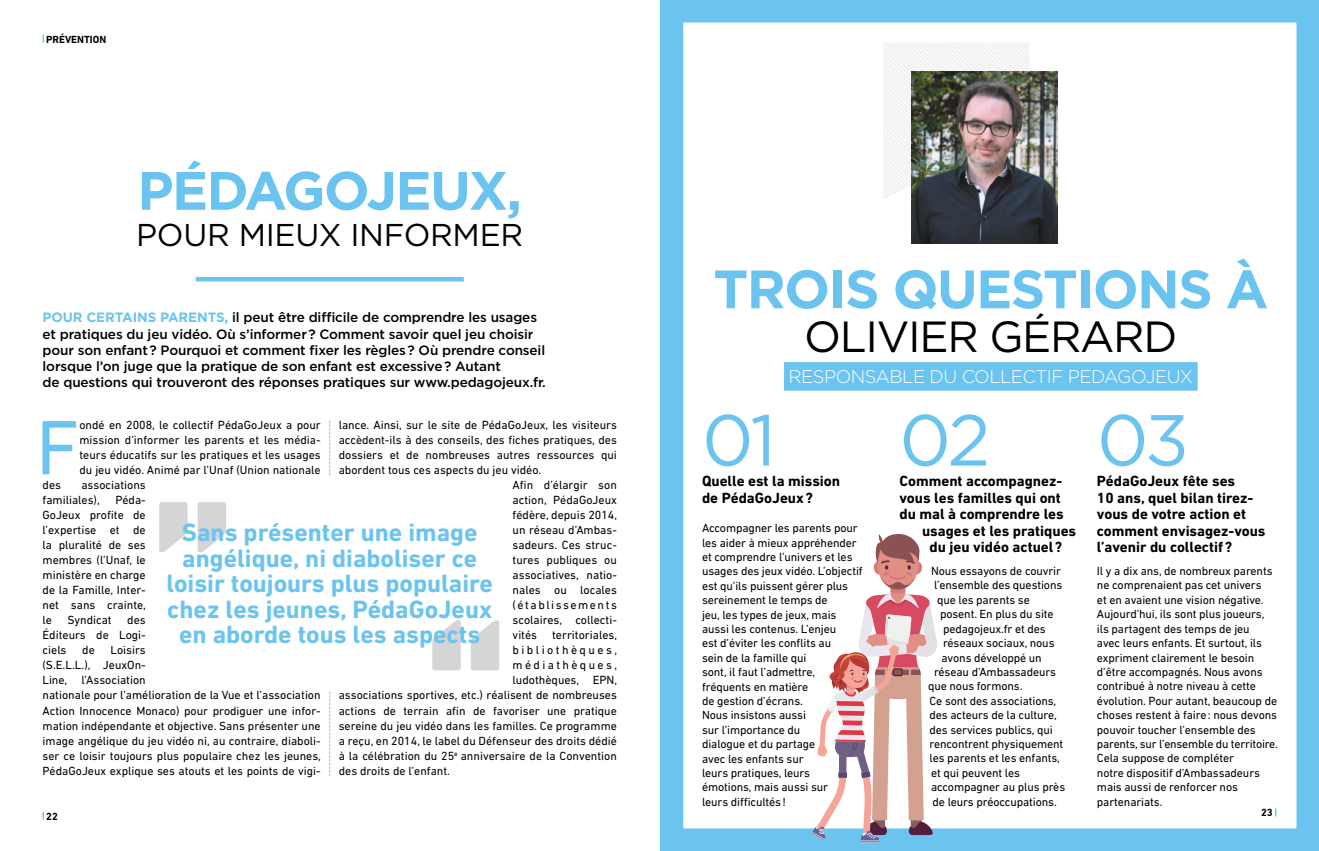
<style>
.page{position:relative;width:1319px;height:851px;background:#fff}
.page>*{position:absolute;margin:0;border:0;box-sizing:border-box;transform-origin:0 0}
.t1{font:700 238.95px "DIN Next LT Pro";color:#706f6f}
.t2{font:78.15px "DIN Next LT Pro";color:#6bc4ef}
.t3{font:72px "Gotham";color:#6bc4ef}
.t4{font:700 54px "Gotham";letter-spacing:-.03em;color:#6bc4ef}
.t5{font:43.5px "Gotham";letter-spacing:-.03em;color:#000}
.t6{font:31.5px "Gotham";letter-spacing:-.01em;color:#000}
.t7{font:700 25.5px/25.5px "DIN Next LT Pro";color:#6bc4ef;text-align:center}
.t8{font:300 18.3px "Gotham";letter-spacing:-.03em;color:#fff}
.t9{font:700 15px/16.5px "DIN Next LT Pro";color:#000}
.t10{font:500 13.5px/16.2px "Gotham";letter-spacing:-.01em;color:#000}
.t11{font:12px/14.4px "DIN Next LT Pro";letter-spacing:-.01em;color:#000}
.t12{font:12px "DIN Next LT Pro";letter-spacing:.13em;color:#000}
.t13{font:12px "DIN Next LT Pro";letter-spacing:.205em;color:#000}
.t14{font:12px "DIN Next LT Pro";letter-spacing:.195em;color:#000}
.t15{font:700 10.5px "DIN Next LT Pro";color:#000}
.s1{font-weight:700;color:#6bc4ef}
</style>
<div class="page">
<hr style="left:196px;top:277px;width:267px;height:4px;background:#6bc4ef">
<svg style="left:329px;top:420px;width:1px;height:55px"></svg>
<svg style="left:329px;top:691px;width:1px;height:85px"></svg>
<svg style="left:660px;top:0;width:658px;height:850px"></svg>
<img style="left:882px;top:43px;width:147px;height:157px">
<div style="left:784px;top:362px;width:413px;height:28px;background:#6bc4ef"></div>
<img style="left:911px;top:71px;width:146px;height:172px">
<svg style="left:811px;top:534px;width:126px;height:308px"></svg>
<p class="t15" style="left:46px;top:33px;width:62px">PRÉVENTION</p>
<h3 class="t4" style="left:137px;top:155px;width:386px">PÉDAGOJEUX,</h3>
<h3 class="t6" style="left:136px;top:214px;width:388px">POUR MIEUX INFORMER</h3>
<h3 class="t4" style="left:713px;top:253px;width:556px">TROIS QUESTIONS À</h3>
<h3 class="t5" style="left:804px;top:309px;width:375px">OLIVIER GÉRARD</h3>
<h3 class="t8" style="left:788px;top:365px;width:406px">RESPONSABLE DU COLLECTIF PEDAGOJEUX</h3>
<h3 class="t3" style="left:702px;top:394px;width:76px">01</h3>
<p class="t9" style="left:702px;top:472px;width:140px">Quelle est la mission de PédaGoJeux?</p>
<p class="t11" style="left:702px;top:520px;width:162px">Accompagner les parents pour les aider à mieux appréhender et comprendre l’univers et les usages des jeux vidéo. L’objectif est qu’ils puissent gérer plus sereinement le temps de<br>jeu, les types de jeux, mais aussi les contenus. L’enjeu<br>est d’éviter les conflits au<br>sein de la famille qui<br>sont, il faut l’admettre, fréquents en matière<br>de gestion d’écrans.<br>Nous insistons aussi<br>sur l’importance du<br>dialogue et du partage<br>avec les enfants sur<br>leurs pratiques, leurs émotions, mais aussi sur<br>leurs difficultés!</p>
<p class="t10" style="left:43px;top:309px;width:505px"><span class="s1">POUR CERTAINS PARENTS,</span> il peut être difficile de comprendre les usages et pratiques du jeu vidéo. Où s’informer ? Comment savoir quel jeu choisir pour son enfant ? Pourquoi et comment fixer les règles ? Où prendre conseil lorsque l’on juge que la pratique de son enfant est excessive ? Autant<br>de questions qui trouveront des réponses pratiques sur www.pedagojeux.fr.</p>
<h2 class="t2" style="left:36px;top:402px;width:45px">F</h2>
<p class="t11" style="left:79px;top:417px;width:243px;line-height:15px;text-align:justify">ondé en 2008, le collectif PédaGoJeux a pour mission d’informer les parents et les média&shy;teurs éducatifs sur les pratiques et les usages du jeu vidéo. Animé par l’Unaf (Union nationale</p>
<p class="t11" style="left:43px;top:478px;width:20px">des</p>
<h3 class="t3" style="left:899px;top:394px;width:93px">02</h3>
<p class="t9" style="left:899px;top:472px;width:164px">Comment accompagnez-</p>
<p class="t9" style="left:899px;top:489px;width:163px">vous les familles qui ont</p>
<p class="t9" style="left:899px;top:505px;width:166px">du mal à comprendre les</p>
<p class="t9" style="left:921px;top:522px;width:156px">usages et les pratiques</p>
<p class="t9" style="left:929px;top:538px;width:134px">du jeu vidéo actuel ?</p>
<p class="t11" style="left:930px;top:563px;width:131px">Nous essayons de couvrir</p>
<p class="t11" style="left:933px;top:578px;width:130px">l’ensemble des questions</p>
<p class="t11" style="left:936px;top:592px;width:94px">que les parents se</p>
<p class="t11" style="left:939px;top:606px;width:115px">posent. En plus du site</p>
<p class="t11" style="left:942px;top:621px;width:104px">pedagojeux.fr et des</p>
<p class="t11" style="left:942px;top:635px;width:113px">réseaux sociaux, nous</p>
<p class="t11" style="left:941px;top:650px;width:102px">avons développé un</p>
<p class="t11" style="left:933px;top:664px;width:123px">réseau d’Ambassadeurs</p>
<p class="t11" style="left:927px;top:678px;width:96px">que nous formons.</p>
<p class="t11" style="left:929px;top:693px;width:128px">Ce sont des associations,</p>
<p class="t11" style="left:929px;top:707px;width:129px">des acteurs de la culture,</p>
<p class="t11" style="left:929px;top:722px;width:125px">des services publics, qui</p>
<p class="t11" style="left:929px;top:736px;width:135px">rencontrent physiquement</p>
<p class="t11" style="left:929px;top:750px;width:132px">les parents et les enfants,</p>
<p class="t11" style="left:930px;top:765px;width:90px">et qui peuvent les</p>
<p class="t11" style="left:930px;top:779px;width:136px">accompagner au plus près</p>
<p class="t11" style="left:932px;top:794px;width:126px">de leurs préoccupations.</p>
<h3 class="t3" style="left:1096px;top:394px;width:94px">03</h3>
<p class="t9" style="left:1096px;top:472px;width:170px">PédaGoJeux fête ses<br>10 ans, quel bilan tirez&shy;vous de votre action et comment envisagez-vous l’avenir du collectif ?</p>
<p class="t11" style="left:1096px;top:563px;width:182px">Il y a dix ans, de nombreux parents ne comprenaient pas cet univers<br>et en avaient une vision négative.<br>Aujourd’hui, ils sont plus joueurs, ils partagent des temps de jeu<br>avec leurs enfants. Et surtout, ils expriment clairement le besoin d’être accompagnés. Nous avons contribué à notre niveau à cette évolution. Pour autant, beaucoup de choses restent à faire: nous devons pouvoir toucher l’ensemble des parents, sur l’ensemble du territoire.<br>Cela suppose de compléter<br>notre dispositif d’Ambassadeurs mais aussi de renforcer nos partenariats.</p>
<p class="t11" style="left:339px;top:418px;width:280px">lance. Ainsi, sur le site de PédaGoJeux, les visiteurs</p>
<p class="t11" style="left:339px;top:433px;width:280px">accèdent-ils à des conseils, des fiches pratiques, des</p>
<p class="t11" style="left:339px;top:448px;width:280px">dossiers et de nombreuses autres ressources qui</p>
<p class="t11" style="left:339px;top:463px;width:204px">abordent tous ces aspects du jeu vidéo.</p>
<p class="t11" style="left:512px;top:478px;width:106px">Afin d’élargir son</p>
<p class="t11" style="left:512px;top:493px;width:106px">action, PédaGoJeux</p>
<p class="t11" style="left:512px;top:508px;width:106px">fédère, depuis 2014,</p>
<p class="t11" style="left:512px;top:523px;width:106px">un réseau d’Ambas-</p>
<p class="t11" style="left:512px;top:538px;width:106px">sadeurs. Ces struc-</p>
<p class="t11" style="left:512px;top:553px;width:106px">tures publiques ou</p>
<p class="t11" style="left:512px;top:568px;width:106px">associatives, natio-</p>
<p class="t11" style="left:512px;top:583px;width:106px">nales ou locales</p>
<p class="t12" style="left:512px;top:598px;width:106px">(établissements</p>
<p class="t11" style="left:512px;top:613px;width:106px">scolaires, collecti-</p>
<p class="t11" style="left:512px;top:628px;width:26px">vités</p>
<p class="t11" style="left:552px;top:628px;width:66px">territoriales,</p>
<p class="t13" style="left:512px;top:643px;width:106px">bibliothèques,</p>
<p class="t14" style="left:512px;top:658px;width:106px">médiathèques,</p>
<p class="t11" style="left:512px;top:673px;width:106px">ludothèques, EPN,</p>
<p class="t11" style="left:339px;top:688px;width:280px">associations sportives, etc.) réalisent de nombreuses</p>
<p class="t11" style="left:339px;top:703px;width:279px">actions de terrain afin de favoriser une pratique</p>
<p class="t11" style="left:339px;top:718px;width:280px">sereine du jeu vidéo dans les familles. Ce programme</p>
<p class="t11" style="left:339px;top:733px;width:280px">a reçu, en 2014, le label du Défenseur des droits dédié</p>
<p class="t11" style="left:339px;top:748px;width:280px">à la célébration du 25<sup>e</sup> anniversaire de la Convention</p>
<p class="t11" style="left:339px;top:763px;width:113px">des droits de l’enfant.</p>
<p class="t11" style="left:43px;top:477px;width:105px;line-height:15px;text-indent:39px">associations familiales),</p>
<p class="t11" style="left:43px;top:492px;width:105px;line-height:15px;text-align:justify;text-indent:73px">Péda-GoJeux profite de l’expertise et de la pluralité de ses membres (l’Unaf, le ministère en charge de la Famille, Inter&shy;net sans crainte, le</p>
<h1 class="t1" style="left:146px;top:443px;width:95px">’’</h1>
<h3 class="t7" style="left:166px;top:519px;width:328px">Sans présenter une image angélique, ni diaboliser ce loisir toujours plus populaire chez les jeunes, PédaGoJeux en aborde tous les aspects</h3>
<p class="t11" style="left:67px;top:613px;width:46px">Syndicat</p>
<p class="t11" style="left:43px;top:612px;width:105px;line-height:15px;text-align:justify;text-indent:85px">des Éditeurs de Logi&shy;ciels</p>
<h1 class="t1" style="left:512px;top:728px;width:95px;rotate:-180deg">’’</h1>
<p class="t11" style="left:43px;top:642px;width:280px;line-height:15px;text-indent:68px">Loisirs<br>(S.E.L.L.), JeuxOn-<br>Line, l’Association<br>nationale pour l’amélioration de la Vue et l’association Action Innocence Monaco) pour prodiguer une infor&shy;mation indépendante et objective. Sans présenter une image angélique du jeu vidéo ni, au contraire, diaboli&shy;ser ce loisir toujours plus populaire chez les jeunes, PédaGoJeux explique ses atouts et les points de vigi-</p>
<p class="t11" style="left:82px;top:643px;width:14px">de</p>
<p class="t15" style="left:46px;top:809px;width:13px">22</p>
<p class="t15" style="left:1260px;top:806px;width:13px">23</p>
</div>
